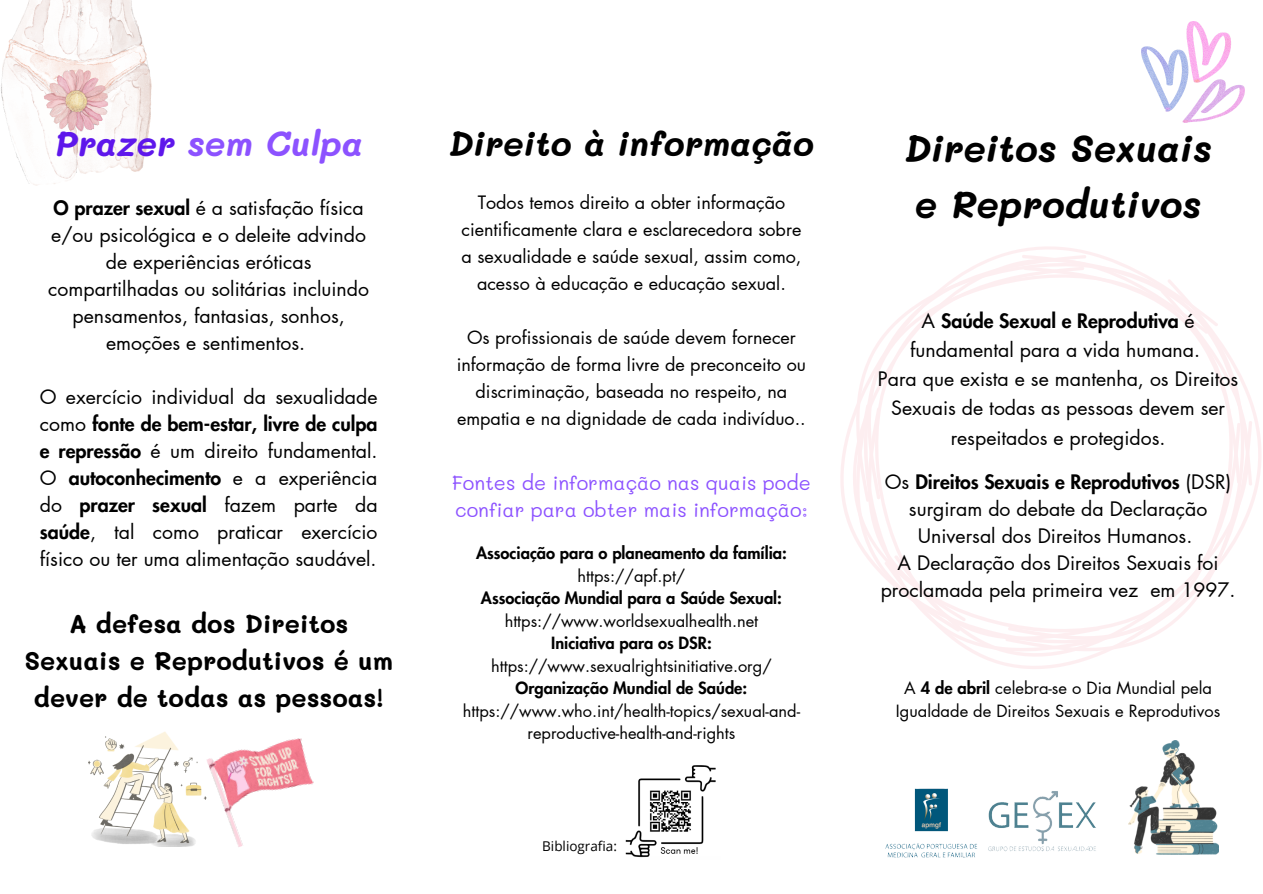
<style>
.page{position:relative;width:1263px;height:894px;background:#fff}
.page>*{position:absolute;margin:0;border:0;box-sizing:border-box;transform-origin:0 0}
.t1{font:italic 700 37.5px/56.2px "Mali";color:#000}
.t2{font:italic 700 34.5px "Mali";color:#000}
.t3{font:italic 700 34.5px "Mali";color:#8c52ff}
.t4{font:700 25.5px/37.2px "Mali";color:#000;text-align:center}
.t5{font:19.5px/27px "Futura LT Pro";color:#000;text-align:center}
.t6{font:19.5px/27px "Mali";color:#8c52ff}
.t7{font:18px/27px "Futura LT Pro";color:#000;text-align:center}
.t8{font:16.5px/22.5px "Futura LT Pro";color:#000;text-align:center}
.t9{font:13.5px "Open Sans";color:#000}
.s1{color:#5e17eb}
.s2{font-weight:800}
</style>
<div class="page">
<img style="left:885px;top:788px;width:92px;height:70px">
<img style="left:988px;top:791px;width:108px;height:61px">
<img style="left:206px;top:738px;width:108px;height:109px">
<svg style="left:1128px;top:740px;width:91px;height:114px"></svg>
<img style="left:1px;top:0;width:151px;height:186px">
<img style="left:625px;top:765px;width:91px;height:93px">
<img style="left:1141px;top:21px;width:104px;height:102px">
<svg style="left:88px;top:732px;width:118px;height:114px"></svg>
<svg style="left:840px;top:247px;width:311px;height:330px"></svg>
<svg style="left:884px;top:278px;width:377px;height:391px"></svg>
<h1 class="t3" style="left:54px;top:119px;width:310px"><span class="s1">Prazer</span> sem Culpa</h1>
<h3 class="t5" style="left:48px;top:195px;width:322px"><span class="s2">O prazer sexual</span> é a satisfação física e/ou psicológica e o deleite advindo de experiências eróticas compartilhadas ou solitárias incluindo pensamentos, fantasias, sonhos, emoções e sentimentos.</h3>
<h2 class="t5" style="left:40px;top:384px;width:339px;text-align:justify">O exercício individual da sexualidade como <span class="s2">fonte de bem-estar, livre de culpa e repressão</span> é um direito fundamental.<br>O <span class="s2">autoconhecimento</span> e a experiência do <span class="s2">prazer sexual</span> fazem parte da <span class="s2">saúde</span>, tal como praticar exercício físico ou ter uma alimentação saudável.</h2>
<h3 class="t4" style="left:24px;top:604px;width:370px">A defesa dos Direitos<br>Sexuais e Reprodutivos é um dever de todas as pessoas!</h3>
<h4 class="t2" style="left:449px;top:119px;width:367px">Direito à informação</h4>
<h3 class="t7" style="left:461px;top:190px;width:342px">Todos temos direito a obter informação cientificamente clara e esclarecedora sobre a sexualidade e saúde sexual, assim como, acesso à educação e educação sexual.</h3>
<h3 class="t7" style="left:457px;top:325px;width:351px">Os profissionais de saúde devem fornecer informação de forma livre de preconceito ou discriminação, baseada no respeito, na empatia e na dignidade de cada indivíduo..</h3>
<p class="t6" style="left:452px;top:469px;width:360px">Fontes de informação nas quais pode confiar para obter mais informação:</p>
<p class="t8" style="left:463px;top:542px;width:339px"><span class="s2">Associação para o planeamento da família: </span>https://apf.pt/<br><span class="s2">Associação Mundial para a Saúde Sexual: </span>https://www.worldsexualhealth.net<br><span class="s2">Iniciativa para os DSR: </span>https://www.sexualrightsinitiative.org/ <span class="s2">Organização Mundial de Saúde: </span>https://www.who.int/health-topics/sexual-and&shy;reproductive-health-and-rights</p>
<h3 class="t9" style="left:542px;top:836px;width:76px">Bibliografia:</h3>
<p class="t1" style="left:904px;top:118px;width:309px">Direitos Sexuais e Reprodutivos</p>
<p class="t5" style="left:878px;top:306px;width:362px;line-height:29.2px">A <span class="s2">Saúde Sexual e Reprodutiva</span> é fundamental para a vida humana.<br>Para que exista e se mantenha, os Direitos Sexuais de todas as pessoas devem ser respeitados e protegidos.</p>
<h1 class="t5" style="left:881px;top:469px;width:356px">Os <span class="s2">Direitos Sexuais e Reprodutivos</span> (DSR) surgiram do debate da Declaração Universal dos Direitos Humanos.<br>A Declaração dos Direitos Sexuais foi proclamada pela primeira vez em 1997.</h1>
<p class="t8" style="left:896px;top:677px;width:326px">A <span class="s2">4 de abril</span> celebra-se o Dia Mundial pela<br>Igualdade de Direitos Sexuais e Reprodutivos</p>
</div>
